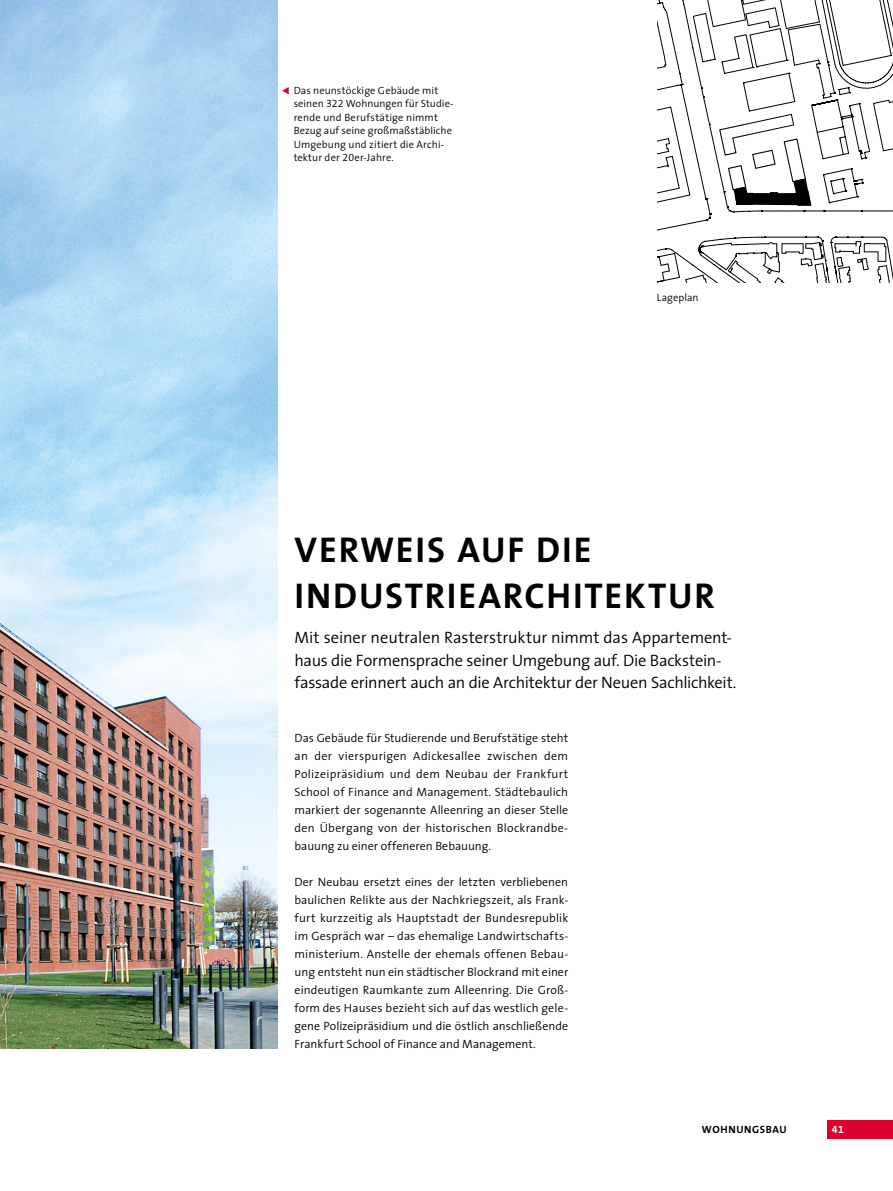
<style>
.page{position:relative;width:893px;height:1191px;background:#fff}
.page>*{position:absolute;margin:0;border:0;box-sizing:border-box;transform-origin:0 0}
.t1{font:700 36px/45px "The Sans";letter-spacing:.05em;color:#000}
.t2{font:300 16.5px/22.5px "The Sans";letter-spacing:-.015em;color:#000}
.t3{font:300 12px/18px "The Sans";letter-spacing:.005em;color:#000;text-align:justify}
.t4{font:300 10.5px/13.5px "The Sans";letter-spacing:.01em;color:#000}
.t5{font:700 10.5px "The Sans";letter-spacing:.06em;color:#000}
.t6{font:10.5px "The Sans Bold Expert";color:#fff}
.s1{font-family:"The Sans Semi Light Expert";font-weight:400}
</style>
<div class="page">
<div style="left:828px;top:1120px;width:65px;height:18px;background:#db012a"></div>
<img style="left:0;top:0;width:278px;height:1048px">
<svg style="left:658px;top:0;width:235px;height:282px"></svg>
<svg style="left:700px;top:0;width:193px;height:221px"></svg>
<p class="t4" style="left:294px;top:83px;width:161px">Das neunstöckige Gebäude mit seinen <span class="s1">322</span> Wohnungen für Studie&shy;rende und Berufstätige nimmt<br>Bezug auf seine großmaßstäbliche<br>Umgebung und zitiert die Archi&shy;tektur der <span class="s1">20</span>er-Jahre.</p>
<p class="t4" style="left:657px;top:290px;width:43px">Lageplan</p>
<h1 class="t1" style="left:295px;top:527px;width:422px">VERWEIS AUF DIE<br>INDUSTRIEARCHITEKTUR</h1>
<h2 class="t2" style="left:295px;top:626px;width:443px">Mit seiner neutralen Rasterstruktur nimmt das Appartement&shy;haus die Formensprache seiner Umgebung auf. Die Backstein&shy;fassade erinnert auch an die Architektur der Neuen Sachlichkeit.</h2>
<p class="t3" style="left:295px;top:729px;width:275px">Das Gebäude für Studierende und Berufstätige steht an der vierspurigen Adickesallee zwischen dem Polizeipräsidium und dem Neubau der Frankfurt School of Finance and Management. Städtebaulich markiert der sogenannte Alleenring an dieser Stelle den Übergang von der historischen Blockrandbe&shy;bauung zu einer offeneren Bebauung.</p>
<p class="t3" style="left:295px;top:873px;width:275px">Der Neubau ersetzt eines der letzten verbliebenen baulichen Relikte aus der Nachkriegszeit, als Frank&shy;furt kurzzeitig als Hauptstadt der Bundesrepublik im Gespräch war – das ehemalige Landwirtschafts&shy;ministerium. Anstelle der ehemals offenen Bebau&shy;ung entsteht nun ein städtischer Blockrand mit einer eindeutigen Raumkante zum Alleenring. Die Groß&shy;form des Hauses bezieht sich auf das westlich gele&shy;gene Polizeipräsidium und die östlich anschließende Frankfurt School of Finance and Management.</p>
<p class="t5" style="left:702px;top:1120px;width:86px">WOHNUNGSBAU</p>
<p class="t6" style="left:832px;top:1120px;width:14px">41</p>
</div>
